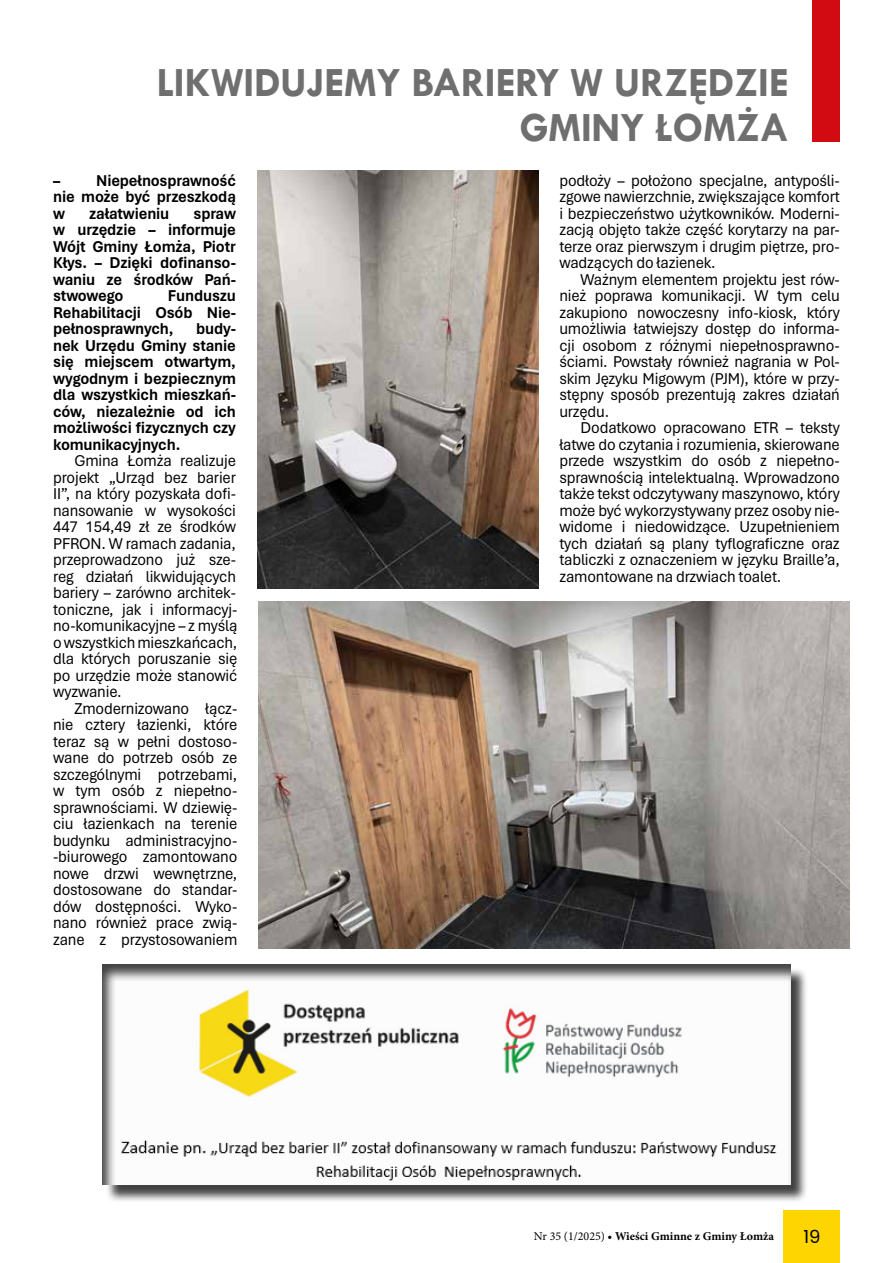
<style>
.page{position:relative;width:893px;height:1263px;background:#fff}
.page>*{position:absolute;margin:0;border:0;box-sizing:border-box;transform-origin:0 0}
.t1{font:700 42px/45px "Tw Cen";letter-spacing:-.01em;color:#706f6f;text-align:right}
.t2{font:18px "Poppins";color:#000}
.t3{font:16.5px/16.5px "Aptos";letter-spacing:-.01em;color:#000;text-align:justify;scale:.95 1}
.t4{font:700 16.5px/16.5px "Aptos";letter-spacing:-.01em;color:#000;text-align:justify;scale:.95 1}
.t5{font:700 12px "Minion Pro";color:#000}
.s1{font-weight:400}
</style>
<div class="page">
<div style="left:784px;top:1210px;width:56px;height:53px;background:#ffd500"></div>
<div style="left:813px;top:0;width:27px;height:141px;background:#d20a11"></div>
<img style="left:257px;top:170px;width:281px;height:419px">
<img style="left:259px;top:602px;width:591px;height:347px">
<div style="left:105px;top:967px;width:704px;height:236px;background:#000;opacity:.75"></div>
<div style="left:101px;top:963px;width:690px;height:222px;background:#000;opacity:.75"></div>
<h1 class="t1" style="left:156px;top:59px;width:634px">LIKWIDUJEMY BARIERY W URZĘDZIE<br>GMINY ŁOMŻA</h1>
<p class="t4" style="left:53px;top:171px;width:194px">– Niepełnosprawność nie może być przeszkodą w</p>
<p class="t3" style="left:559px;top:171px;width:297px">podłoży – położono specjalne, antypośli&shy;zgowe nawierzchnie, zwiększające komfort i bezpieczeństwo użytkowników. Moderni&shy;zacją objęto także część korytarzy na par&shy;terze oraz pierwszym i drugim piętrze, pro&shy;wadzących do łazienek.</p>
<p class="t3" style="left:559px;top:270px;width:297px;text-indent:21px">Ważnym elementem projektu jest rów&shy;nież poprawa komunikacji. W tym celu zakupiono nowoczesny info-kiosk, który umożliwia łatwiejszy dostęp do informa&shy;cji osobom z różnymi niepełnosprawno&shy;ściami. Powstały również nagrania w Pol&shy;skim Języku Migowym (PJM), które w przy&shy;stępny sposób prezentują zakres działań urzędu.</p>
<p class="t3" style="left:559px;top:419px;width:297px;text-indent:21px">Dodatkowo opracowano ETR – teksty łatwe do czytania i rozumienia, skierowane przede wszystkim do osób z niepełno&shy;sprawnością intelektualną. Wprowadzono także tekst odczytywany maszynowo, który może być wykorzystywany przez osoby nie&shy;widome i niedowidzące. Uzupełnieniem tych działań są plany tyflograficzne oraz tabliczki z oznaczeniem w języku Braille’a, zamontowane na drzwiach toalet.</p>
<p class="t4" style="left:89px;top:204px;width:86px">załatwieniu</p>
<p class="t4" style="left:53px;top:204px;width:194px;text-indent:140px">spraw w urzędzie – informuje Wójt Gminy Łomża, Piotr Kłys. – Dzięki dofinanso&shy;waniu ze środków Pań&shy;stwowego</p>
<p class="t4" style="left:53px;top:287px;width:194px;text-indent:115px">Funduszu Rehabilitacji Osób Nie&shy;pełnosprawnych,</p>
<p class="t4" style="left:53px;top:320px;width:194px;text-indent:143px">budy&shy;nek Urzędu Gminy stanie się miejscem otwartym, wygodnym i bezpiecznym dla wszystkich mieszkań&shy;ców, niezależnie od ich możliwości fizycznych czy komunikacyjnych.</p>
<p class="t3" style="left:53px;top:452px;width:195px;text-indent:21px">Gmina Łomża realizuje projekt „Urząd bez barier II”, na który pozyskała dofi&shy;nansowanie w wysokości 447 154,49 zł ze środków PFRON. W ramach zadania, przeprowadzono już sze&shy;reg działań likwidujących bariery – zarówno architek&shy;toniczne, jak i informacyj&shy;no-komunikacyjne – z myślą o wszystkich mieszkańcach, dla których poruszanie się po urzędzie może stanowić wyzwanie.</p>
<p class="t3" style="left:53px;top:699px;width:195px;text-indent:21px">Zmodernizowano łącz&shy;nie cztery łazienki, które teraz są w pełni dostoso&shy;wane do potrzeb osób ze szczególnymi potrzebami, w tym osób z niepełno&shy;sprawnościami. W dziewię&shy;ciu łazienkach na terenie budynku administracyjno--biurowego zamontowano nowe drzwi wewnętrzne, dostosowane do standar&shy;dów dostępności. Wyko&shy;nano również prace zwią&shy;zane z przystosowaniem</p>
<p class="t5" style="left:534px;top:1228px;width:242px"><span class="s1">Nr 35 (1/2025)</span> • Wieści Gminne z Gminy Łomża</p>
<p class="t2" style="left:803px;top:1226px;width:19px">19</p>
</div>
